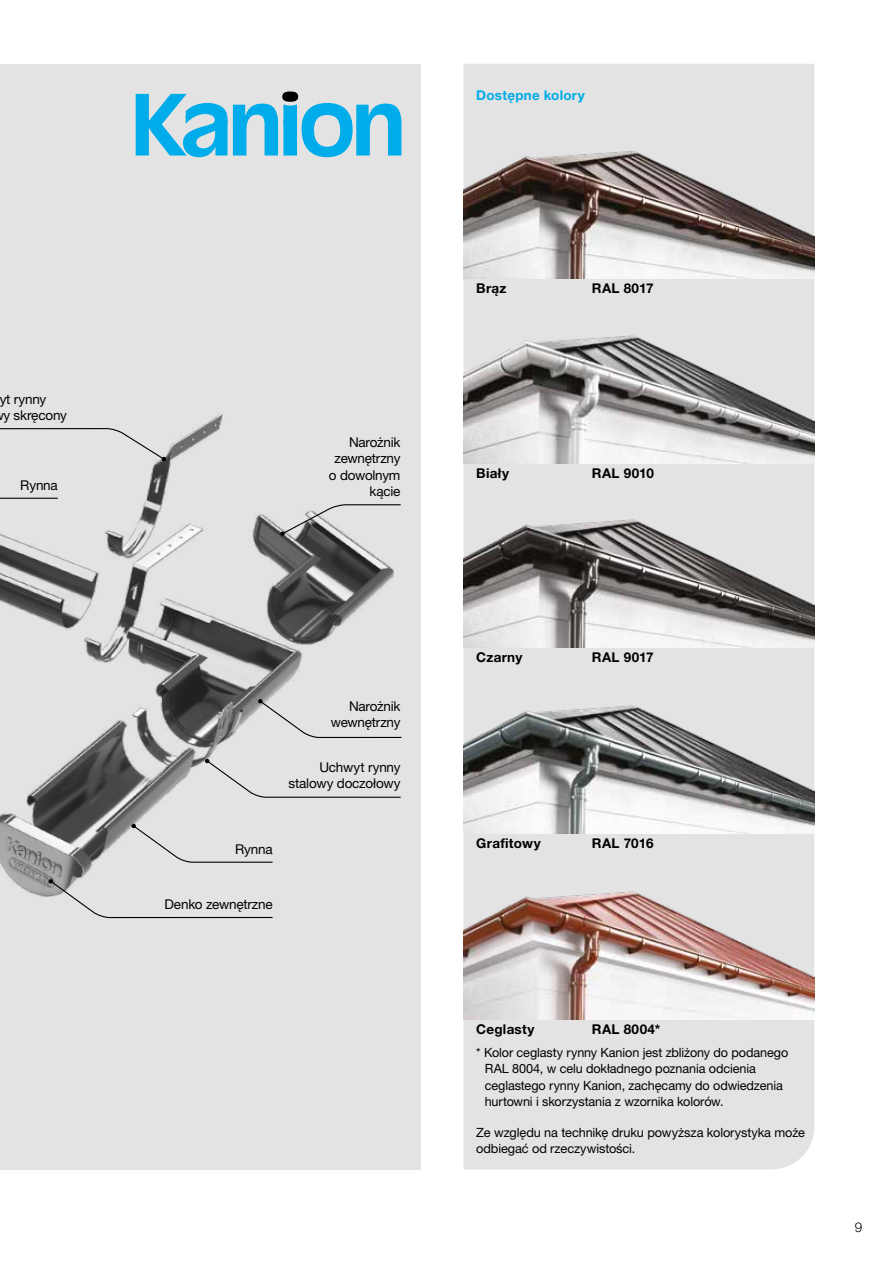
<style>
.page{position:relative;width:893px;height:1263px;background:#fff}
.page>*{position:absolute;margin:0;border:0;box-sizing:border-box;transform-origin:0 0}
.t1{font:13.5px/16.5px "Helvetica Neue LT Pro";letter-spacing:-.015em;color:#000;text-align:right}
.t2{font:700 13.5px "Helvetica Neue LT Pro";letter-spacing:.02em;color:#000}
.t3{font:700 13.5px "Helvetica Neue LT Pro";letter-spacing:.015em;color:#00ace9}
.t4{font:300 13.5px "Helvetica Neue LT Pro";color:#000}
.t5{font:12.75px/16.5px "Helvetica Neue LT Pro";letter-spacing:-.01em;color:#000}
</style>
<div class="page">
<div style="left:0;top:64px;width:421px;height:1105px;background:#e3e3e3"></div>
<div style="left:463px;top:64px;width:351px;height:1105px;background:#e3e3e3"></div>
<div style="left:282px;top:91px;width:16px;height:11px;background:#000;border-radius:50%"></div>
<svg style="left:136px;top:94px;width:265px;height:63px"></svg>
<img style="left:463px;top:320px;width:351px;height:143px">
<img style="left:463px;top:149px;width:351px;height:130px">
<img style="left:463px;top:875px;width:351px;height:144px">
<img style="left:463px;top:504px;width:351px;height:144px">
<img style="left:463px;top:689px;width:351px;height:144px">
<img style="left:0;top:414px;width:394px;height:505px">
<svg style="left:0;top:497px;width:59px;height:27px"></svg>
<svg style="left:280px;top:504px;width:121px;height:32px"></svg>
<svg style="left:258px;top:699px;width:144px;height:39px"></svg>
<svg style="left:205px;top:759px;width:196px;height:39px"></svg>
<svg style="left:131px;top:824px;width:143px;height:39px"></svg>
<svg style="left:49px;top:879px;width:225px;height:39px"></svg>
<svg style="left:0;top:428px;width:166px;height:33px"></svg>
<p class="t1" style="left:3px;top:390px;width:65px;text-align:left;text-indent:-4px">yt rynny<br>y skręcony</p>
<p class="t1" style="left:20px;top:477px;width:39px">Rynna</p>
<p class="t1" style="left:329px;top:433px;width:73px">Narożnik zewnętrzny o dowolnym kącie</p>
<p class="t1" style="left:331px;top:697px;width:71px">Narożnik wewnętrzny</p>
<p class="t1" style="left:289px;top:758px;width:113px">Uchwyt rynny stalowy doczołowy</p>
<p class="t1" style="left:235px;top:841px;width:39px">Rynna</p>
<p class="t1" style="left:165px;top:895px;width:109px">Denko zewnętrzne</p>
<p class="t3" style="left:476px;top:87px;width:110px">Dostępne kolory</p>
<p class="t2" style="left:476px;top:280px;width:32px">Brąz</p>
<p class="t2" style="left:592px;top:280px;width:63px">RAL 8017</p>
<p class="t2" style="left:476px;top:464px;width:34px">Biały</p>
<p class="t2" style="left:592px;top:464px;width:64px">RAL 9010</p>
<p class="t2" style="left:476px;top:649px;width:48px">Czarny</p>
<p class="t2" style="left:592px;top:649px;width:63px">RAL 9017</p>
<p class="t2" style="left:476px;top:834px;width:66px">Grafitowy</p>
<p class="t2" style="left:592px;top:834px;width:63px">RAL 7016</p>
<p class="t2" style="left:476px;top:1020px;width:60px">Ceglasty</p>
<p class="t2" style="left:592px;top:1020px;width:70px">RAL 8004*</p>
<p class="t5" style="left:485px;top:1043px;width:305px;text-indent:-9px">* Kolor ceglasty rynny Kanion jest zbliżony do podanego RAL 8004, w celu dokładnego poznania odcienia ceglastego rynny Kanion, zachęcamy do odwiedzenia hurtowni i skorzystania z wzornika kolorów.</p>
<p class="t5" style="left:476px;top:1124px;width:330px">Ze względu na technikę druku powyższa kolorystyka może odbiegać od rzeczywistości.</p>
<p class="t4" style="left:855px;top:1218px;width:9px">9</p>
</div>
